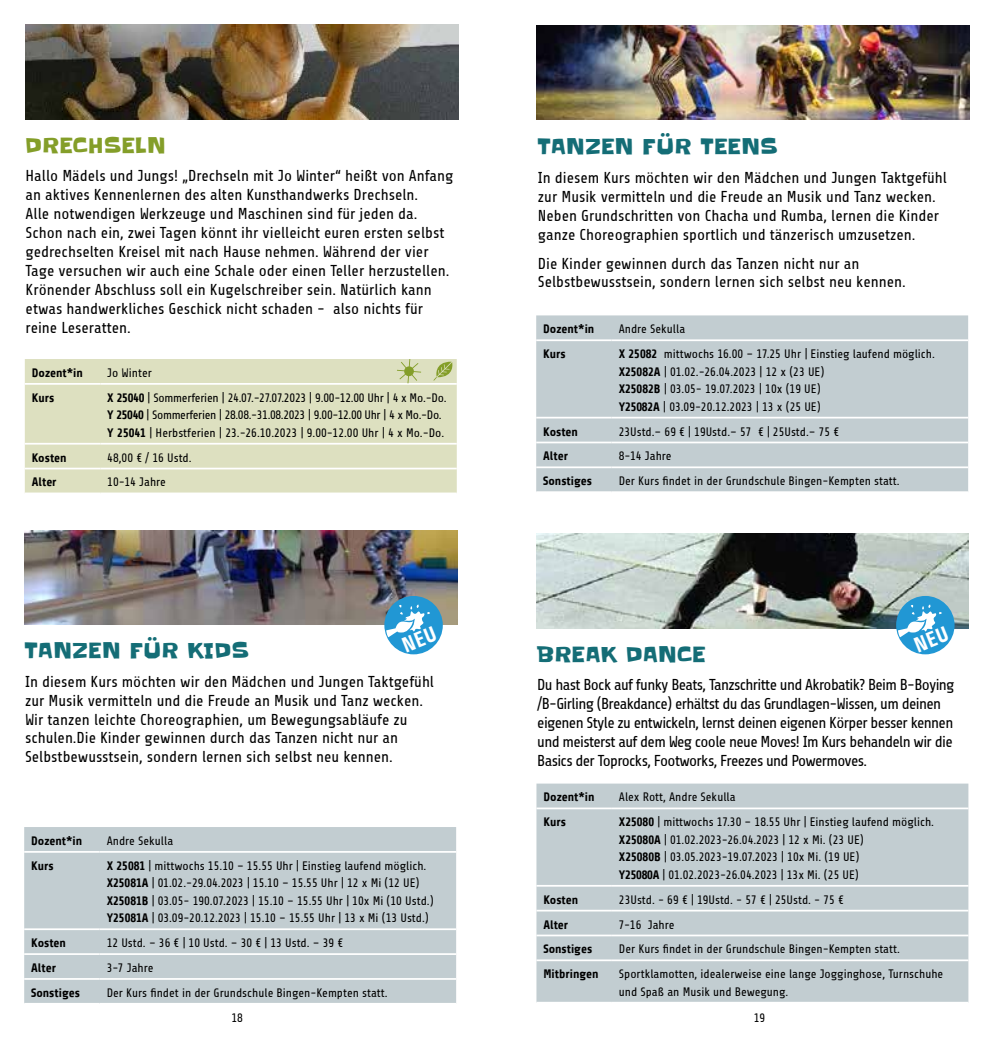
<style>
.page{position:relative;width:993px;height:1042px;background:#fff}
.page>*{position:absolute;margin:0;border:0;box-sizing:border-box;transform-origin:0 0}
.t1{font:21px "Slackey";color:#146d76}
.t2{font:21px "Slackey";color:#849e29}
.t3{font:15.75px/18.9px "Share";color:#000}
.t4{font:15.75px/18.9px "Share";letter-spacing:-.04em;color:#000}
.t5{font:12.25px/17.5px "Share";color:#000}
.t6{font:12.25px/17.5px "Share";letter-spacing:-.02em;color:#000}
.t7{font:700 12.25px "Share";color:#000}
.s1{font-weight:700}
</style>
<div class="page">
<div style="left:25px;top:359px;width:431px;height:133px;background:#dde0c0"></div>
<hr style="left:25px;top:383px;width:75px;height:2px;background:#fff">
<hr style="left:100px;top:383px;width:356px;height:2px;background:#fff">
<hr style="left:25px;top:443px;width:75px;height:1px;background:#fff">
<hr style="left:100px;top:443px;width:356px;height:1px;background:#fff">
<hr style="left:25px;top:468px;width:75px;height:1px;background:#fff">
<hr style="left:100px;top:468px;width:356px;height:1px;background:#fff">
<img style="left:25px;top:25px;width:433px;height:94px">
<img style="left:536px;top:25px;width:432px;height:94px">
<div style="left:24px;top:827px;width:432px;height:176px;background:#c2cdd1"></div>
<hr style="left:24px;top:851px;width:76px;height:2px;background:#fff">
<hr style="left:100px;top:851px;width:356px;height:2px;background:#fff">
<hr style="left:24px;top:928px;width:76px;height:2px;background:#fff">
<hr style="left:100px;top:928px;width:356px;height:2px;background:#fff">
<hr style="left:24px;top:953px;width:76px;height:2px;background:#fff">
<hr style="left:100px;top:953px;width:356px;height:2px;background:#fff">
<hr style="left:24px;top:978px;width:76px;height:2px;background:#fff">
<hr style="left:100px;top:978px;width:356px;height:2px;background:#fff">
<img style="left:24px;top:530px;width:433px;height:94px">
<div style="left:536px;top:783px;width:432px;height:219px;background:#c2cdd1"></div>
<hr style="left:536px;top:807px;width:75px;height:2px;background:#fff">
<hr style="left:611px;top:807px;width:357px;height:2px;background:#fff">
<hr style="left:536px;top:885px;width:75px;height:1px;background:#fff">
<hr style="left:611px;top:885px;width:357px;height:1px;background:#fff">
<hr style="left:536px;top:910px;width:75px;height:1px;background:#fff">
<hr style="left:611px;top:910px;width:357px;height:1px;background:#fff">
<hr style="left:536px;top:934px;width:75px;height:2px;background:#fff">
<hr style="left:611px;top:934px;width:357px;height:2px;background:#fff">
<hr style="left:536px;top:959px;width:75px;height:2px;background:#fff">
<hr style="left:611px;top:959px;width:357px;height:2px;background:#fff">
<img style="left:536px;top:534px;width:432px;height:94px">
<div style="left:384px;top:596px;width:58px;height:58px;background:#2197d4;border-radius:50%"></div>
<div style="left:895px;top:596px;width:59px;height:58px;background:#2197d4;border-radius:50%"></div>
<svg style="left:397px;top:359px;width:24px;height:24px"></svg>
<svg style="left:433px;top:361px;width:22px;height:20px"></svg>
<div style="left:536px;top:315px;width:431px;height:176px;background:#c2cdd1"></div>
<hr style="left:536px;top:339px;width:75px;height:2px;background:#fff">
<hr style="left:611px;top:339px;width:356px;height:2px;background:#fff">
<hr style="left:536px;top:417px;width:75px;height:1px;background:#fff">
<hr style="left:611px;top:417px;width:356px;height:1px;background:#fff">
<hr style="left:536px;top:442px;width:75px;height:1px;background:#fff">
<hr style="left:611px;top:442px;width:356px;height:1px;background:#fff">
<hr style="left:536px;top:466px;width:75px;height:2px;background:#fff">
<hr style="left:611px;top:466px;width:356px;height:2px;background:#fff">
<svg style="left:386px;top:604px;width:51px;height:48px"></svg>
<svg style="left:897px;top:604px;width:51px;height:48px"></svg>
<h1 class="t2" style="left:25px;top:131px;width:142px">DRECHSELN</h1>
<p class="t3" style="left:26px;top:167px;width:429px">Hallo Mädels und Jungs! „Drechseln mit Jo Winter“ heißt von Anfang an aktives Kennenlernen des alten Kunsthandwerks Drechseln.<br>Alle notwendigen Werkzeuge und Maschinen sind für jeden da.<br>Schon nach ein, zwei Tagen könnt ihr vielleicht euren ersten selbst gedrechselten Kreisel mit nach Hause nehmen. Während der vier Tage versuchen wir auch eine Schale oder einen Teller herzustellen.<br>Krönender Abschluss soll ein Kugelschreiber sein. Natürlich kann etwas handwerkliches Geschick nicht schaden - also nichts für reine Leseratten.</p>
<p class="t7" style="left:32px;top:366px;width:53px">Dozent*in</p>
<p class="t5" style="left:107px;top:364px;width:46px">Jo Winter</p>
<p class="t7" style="left:32px;top:391px;width:24px">Kurs</p>
<p class="t6" style="left:107px;top:389px;width:340px"><span class="s1">X 25040</span> | Sommerferien | 24.07.-27.07.2023 | 9.00-12.00 Uhr | 4 x Mo.-Do.<br><span class="s1">Y 25040</span> | Sommerferien | 28.08.-31.08.2023 | 9.00-12.00 Uhr | 4 x Mo.-Do.<br><span class="s1">Y 25041</span> | Herbstferien | 23.-26.10.2023 | 9.00-12.00 Uhr | 4 x Mo.-Do.</p>
<p class="t7" style="left:32px;top:451px;width:36px">Kosten</p>
<p class="t5" style="left:107px;top:449px;width:86px">48,00 € / 16 Ustd.</p>
<p class="t7" style="left:32px;top:475px;width:26px">Alter</p>
<p class="t5" style="left:107px;top:474px;width:60px">10-14 Jahre</p>
<h1 class="t1" style="left:24px;top:636px;width:226px">TANZEN FÜR KIDS</h1>
<p class="t3" style="left:25px;top:672px;width:410px">In diesem Kurs möchten wir den Mädchen und Jungen Taktgefühl zur Musik vermitteln und die Freude an Musik und Tanz wecken.<br>Wir tanzen leichte Choreographien, um Bewegungsabläufe zu schulen.Die Kinder gewinnen durch das Tanzen nicht nur an Selbstbewusstsein, sondern lernen sich selbst neu kennen.</p>
<p class="t7" style="left:31px;top:834px;width:53px">Dozent*in</p>
<p class="t5" style="left:107px;top:832px;width:68px">Andre Sekulla</p>
<p class="t7" style="left:31px;top:859px;width:24px">Kurs</p>
<p class="t5" style="left:107px;top:857px;width:328px"><span class="s1">X 25081</span> | mittwochs 15.10 – 15.55 Uhr | Einstieg laufend möglich.<br><span class="s1">X25081A</span> | 01.02.-29.04.2023 | 15.10 – 15.55 Uhr | 12 x Mi (12 UE)<br><span class="s1">X25081B</span> | 03.05- 190.07.2023 | 15.10 – 15.55 Uhr | 10x Mi (10 Ustd.)<br><span class="s1">Y25081A</span> | 03.09-20.12.2023 | 15.10 – 15.55 Uhr | 13 x Mi (13 Ustd.)</p>
<p class="t7" style="left:31px;top:936px;width:36px">Kosten</p>
<p class="t5" style="left:107px;top:934px;width:238px">12 Ustd. – 36 € | 10 Ustd. – 30 € | 13 Ustd. – 39 €</p>
<p class="t7" style="left:31px;top:961px;width:26px">Alter</p>
<p class="t5" style="left:107px;top:959px;width:48px">3-7 Jahre</p>
<p class="t7" style="left:31px;top:986px;width:50px">Sonstiges</p>
<p class="t5" style="left:107px;top:984px;width:282px">Der Kurs findet in der Grundschule Bingen-Kempten statt.</p>
<h1 class="t1" style="left:537px;top:132px;width:242px">TANZEN FÜR TEENS</h1>
<p class="t3" style="left:537px;top:169px;width:410px">In diesem Kurs möchten wir den Mädchen und Jungen Taktgefühl zur Musik vermitteln und die Freude an Musik und Tanz wecken.<br>Neben Grundschritten von Chacha und Rumba, lernen die Kinder ganze Choreographien sportlich und tänzerisch umzusetzen.</p>
<p class="t3" style="left:537px;top:254px;width:369px">Die Kinder gewinnen durch das Tanzen nicht nur an<br>Selbstbewusstsein, sondern lernen sich selbst neu kennen.</p>
<p class="t7" style="left:543px;top:322px;width:53px">Dozent*in</p>
<p class="t5" style="left:618px;top:321px;width:68px">Andre Sekulla</p>
<p class="t7" style="left:543px;top:347px;width:24px">Kurs</p>
<p class="t5" style="left:618px;top:346px;width:317px"><span class="s1">X 25082</span> mittwochs 16.00 – 17.25 Uhr | Einstieg laufend möglich.<br><span class="s1">X25082A</span> | 01.02.-26.04.2023 | 12 x (23 UE)<br><span class="s1">X25082B</span> | 03.05- 19.07.2023 | 10x (19 UE)<br><span class="s1">Y25082A</span> | 03.09-20.12.2023 | 13 x (25 UE)</p>
<p class="t7" style="left:543px;top:425px;width:36px">Kosten</p>
<p class="t5" style="left:618px;top:423px;width:222px">23Ustd.– 69 € | 19Ustd.– 57 € | 25Ustd.– 75 €</p>
<p class="t7" style="left:543px;top:449px;width:26px">Alter</p>
<p class="t5" style="left:618px;top:448px;width:54px">8-14 Jahre</p>
<p class="t7" style="left:543px;top:474px;width:50px">Sonstiges</p>
<p class="t5" style="left:618px;top:473px;width:282px">Der Kurs findet in der Grundschule Bingen-Kempten statt.</p>
<h1 class="t1" style="left:536px;top:640px;width:171px">BREAK DANCE</h1>
<p class="t4" style="left:537px;top:676px;width:418px">Du hast Bock auf funky Beats, Tanzschritte und Akrobatik? Beim B-Boying /B-Girling (Breakdance) erhältst du das Grundlagen-Wissen, um deinen eigenen Style zu entwickeln, lernst deinen eigenen Körper besser kennen und meisterst auf dem Weg coole neue Moves! Im Kurs behandeln wir die Basics der Toprocks, Footworks, Freezes und Powermoves.</p>
<p class="t7" style="left:543px;top:790px;width:53px">Dozent*in</p>
<p class="t5" style="left:618px;top:789px;width:118px">Alex Rott, Andre Sekulla</p>
<p class="t7" style="left:543px;top:815px;width:24px">Kurs</p>
<p class="t5" style="left:618px;top:814px;width:316px"><span class="s1">X25080</span> | mittwochs 17.30 – 18.55 Uhr | Einstieg laufend möglich.<br><span class="s1">X25080A</span> | 01.02.2023-26.04.2023 | 12 x Mi. (23 UE)<br><span class="s1">X25080B</span> | 03.05.2023-19.07.2023 | 10x Mi. (19 UE)<br><span class="s1">Y25080A</span> | 01.02.2023-26.04.2023 | 13x Mi. (25 UE)</p>
<p class="t7" style="left:543px;top:893px;width:36px">Kosten</p>
<p class="t5" style="left:618px;top:891px;width:226px">23Ustd. - 69 € | 19Ustd. - 57 € | 25Ustd. - 75 €</p>
<p class="t7" style="left:543px;top:917px;width:26px">Alter</p>
<p class="t5" style="left:618px;top:916px;width:57px">7-16 Jahre</p>
<p class="t7" style="left:543px;top:942px;width:50px">Sonstiges</p>
<p class="t5" style="left:618px;top:941px;width:282px">Der Kurs findet in der Grundschule Bingen-Kempten statt.</p>
<p class="t7" style="left:543px;top:967px;width:57px">Mitbringen</p>
<p class="t5" style="left:618px;top:965px;width:326px">Sportklamotten, idealerweise eine lange Jogginghose, Turnschuhe und Spaß an Musik und Bewegung.</p>
<p class="t5" style="left:231px;top:1009px;width:13px">18</p>
<p class="t5" style="left:753px;top:1009px;width:13px">19</p>
</div>
